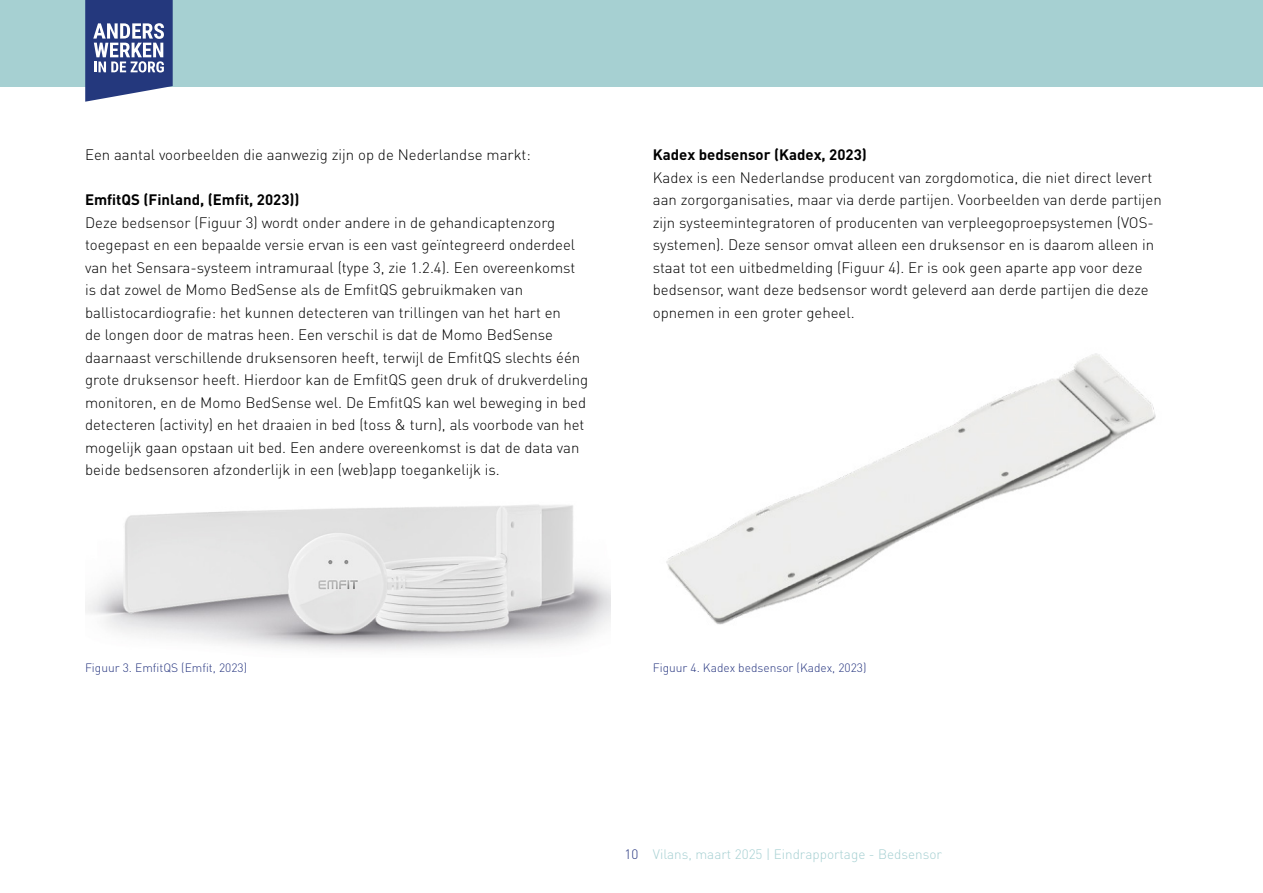
<style>
.page{position:relative;width:1263px;height:893px;background:#fff}
.page>*{position:absolute;margin:0;border:0;box-sizing:border-box;transform-origin:0 0}
.t1{font:300 15px/22.5px "DIN Pro";color:#000}
.t2{font:700 15px "DIN Pro";color:#000}
.t3{font:300 13.5px "DIN Pro";color:#a6d0d2}
.t4{font:300 12px "DIN Pro";color:#273680}
.s1{color:#273680}
</style>
<div class="page">
<div style="left:0;top:0;width:1263px;height:86px;background:#a6d0d2"></div>
<svg style="left:85px;top:0;width:88px;height:102px;background:#5c6b9e"></svg>
<img style="left:85px;top:504px;width:525px;height:147px">
<img style="left:666px;top:353px;width:490px;height:272px">
<p class="t1" style="left:85px;top:143px;width:447px">Een aantal voorbeelden die aanwezig zijn op de Nederlandse markt:</p>
<p class="t2" style="left:85px;top:190px;width:216px">EmfitQS (Finland, (Emfit, 2023))</p>
<p class="t1" style="left:85px;top:210px;width:505px">Deze bedsensor (Figuur 3) wordt onder andere in de gehandicaptenzorg toegepast en een bepaalde versie ervan is een vast geïntegreerd onderdeel van het Sensara-systeem intramuraal (type 3, zie 1.2.4). Een overeenkomst is dat zowel de Momo BedSense als de EmfitQS gebruikmaken van ballistocardiografie: het kunnen detecteren van trillingen van het hart en<br>de longen door de matras heen. Een verschil is dat de Momo BedSense daarnaast verschillende druksensoren heeft, terwijl de EmfitQS slechts één grote druksensor heeft. Hierdoor kan de EmfitQS geen druk of drukverdeling monitoren, en de Momo BedSense wel. De EmfitQS kan wel beweging in bed detecteren (activity) en het draaien in bed (toss &amp; turn), als voorbode van het mogelijk gaan opstaan uit bed. Een andere overeenkomst is dat de data van beide bedsensoren afzonderlijk in een (web)app toegankelijk is.</p>
<p class="t2" style="left:653px;top:145px;width:216px">Kadex bedsensor (Kadex, 2023)</p>
<p class="t1" style="left:653px;top:165px;width:510px">Kadex is een Nederlandse producent van zorgdomotica, die niet direct levert aan zorgorganisaties, maar via derde partijen. Voorbeelden van derde partijen zijn systeemintegratoren of producenten van verpleegoproepsystemen (VOS&shy;systemen). Deze sensor omvat alleen een druksensor en is daarom alleen in staat tot een uitbedmelding (Figuur 4). Er is ook geen aparte app voor deze bedsensor, want deze bedsensor wordt geleverd aan derde partijen die deze opnemen in een groter geheel.</p>
<p class="t4" style="left:85px;top:659px;width:164px">Figuur 3. EmfitQS (Emfit, 2023)</p>
<p class="t4" style="left:653px;top:659px;width:215px">Figuur 4. Kadex bedsensor (Kadex, 2023)</p>
<p class="t3" style="left:624px;top:845px;width:319px"><span class="s1">10</span> Vilans, maart 2025 | Eindrapportage - Bedsensor</p>
</div>
